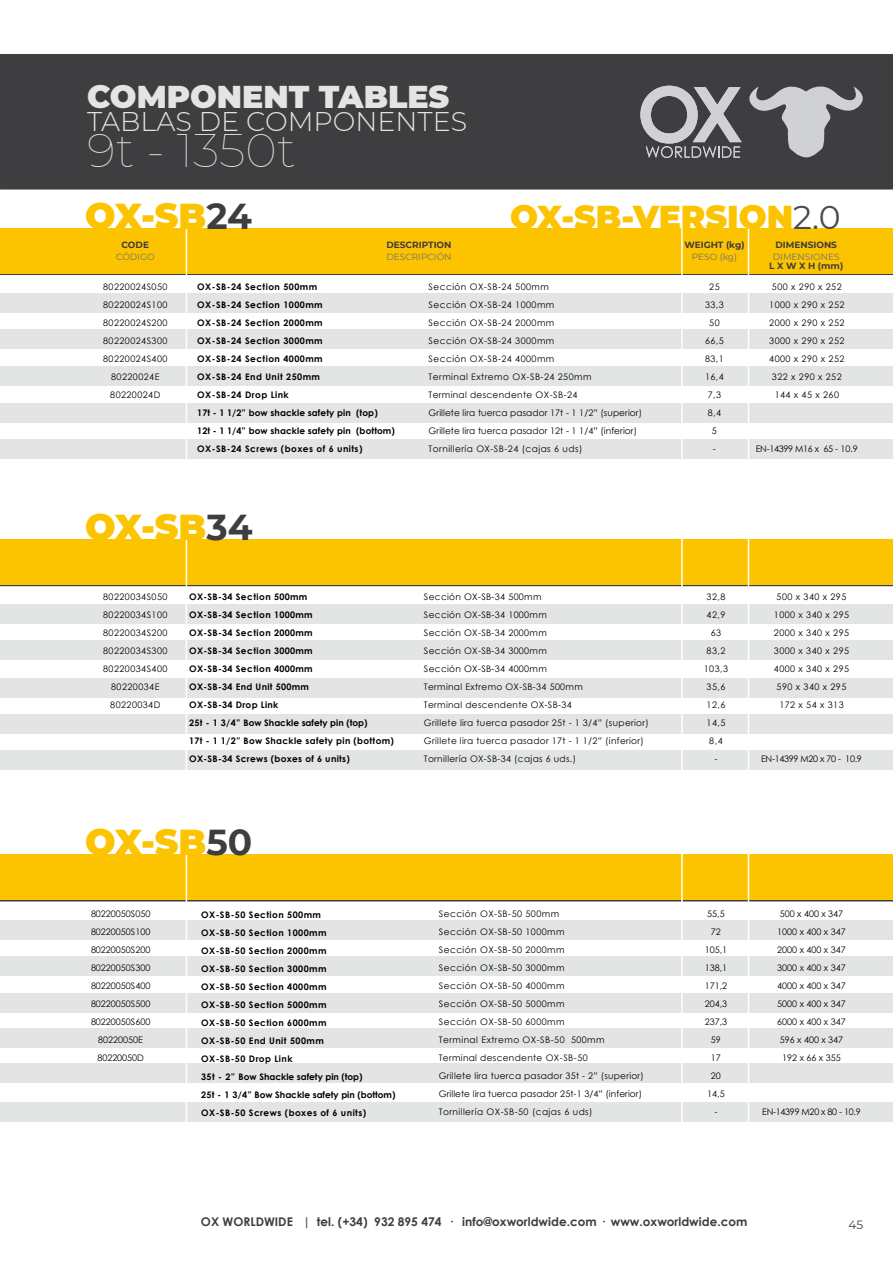
<style>
.page{position:relative;width:893px;height:1263px;background:#fff}
.page>*{position:absolute;margin:0;border:0;box-sizing:border-box;transform-origin:0 0}
.t1{font:100 48px "Montserrat";color:#e3e4e4}
.t2{font:900 36px "Montserrat";letter-spacing:-.01em;color:#fcc400}
.t3{font:900 33px "Montserrat";color:#fcc400}
.t4{font:900 31.5px "Montserrat";color:#e3e4e4}
.t5{font:300 27px "Montserrat";color:#e3e4e4}
.t6{font:700 12px "Century Gothic";color:#3e3d40}
.t7{font:12px "Montserrat";color:#3e3d40}
.t8{font:9px/18px "Century Gothic";letter-spacing:.035em;color:#000;text-align:center}
.t9{font:700 9px/18px "Century Gothic";letter-spacing:.05em;color:#000}
.t10{font:9px/18px "Century Gothic";color:#000;text-align:center}
.t11{font:9px "Century Gothic";letter-spacing:-.03em;color:#000}
.t12{font:700 9px "Montserrat";color:#3e3d40}
.t13{font:9px "Montserrat";color:#707172}
.s1{font-weight:700;color:#3e3d40}
.s2{font-weight:400;color:#4b4b4d}
</style>
<div class="page">
<div style="left:0;top:54px;width:893px;height:135px;background:#3e3d40"></div>
<hr style="left:1px;top:188px;width:892px;height:2px;background:#3e3d40">
<svg style="left:640px;top:85px;width:223px;height:73px"></svg>
<hr style="left:0;top:585px;width:893px;height:1px;background:#3e3d40">
<div style="left:0;top:540px;width:893px;height:45px;background:#fcc400"></div>
<hr style="left:0;top:900px;width:893px;height:1px;background:#3e3d40">
<div style="left:0;top:855px;width:893px;height:45px;background:#fcc400"></div>
<div style="left:0;top:993px;width:893px;height:19px;background:#e3e4e4"></div>
<div style="left:0;top:956px;width:893px;height:19px;background:#e3e4e4"></div>
<div style="left:0;top:920px;width:893px;height:19px;background:#e3e4e4"></div>
<div style="left:0;top:1028px;width:893px;height:19px;background:#e3e4e4"></div>
<div style="left:0;top:1064px;width:893px;height:19px;background:#e3e4e4"></div>
<div style="left:0;top:1102px;width:893px;height:19px;background:#e3e4e4"></div>
<div style="left:0;top:679px;width:893px;height:19px;background:#e3e4e4"></div>
<div style="left:0;top:641px;width:893px;height:19px;background:#e3e4e4"></div>
<div style="left:0;top:605px;width:893px;height:19px;background:#e3e4e4"></div>
<div style="left:0;top:715px;width:893px;height:19px;background:#e3e4e4"></div>
<div style="left:0;top:751px;width:893px;height:19px;background:#e3e4e4"></div>
<hr style="left:0;top:273px;width:893px;height:2px;background:#3e3d40">
<div style="left:0;top:228px;width:893px;height:45px;background:#fcc400"></div>
<div style="left:0;top:367px;width:893px;height:19px;background:#e3e4e4"></div>
<div style="left:0;top:330px;width:893px;height:19px;background:#e3e4e4"></div>
<div style="left:0;top:294px;width:893px;height:19px;background:#e3e4e4"></div>
<div style="left:0;top:403px;width:893px;height:19px;background:#e3e4e4"></div>
<div style="left:0;top:439px;width:893px;height:19px;background:#e3e4e4"></div>
<hr style="left:681px;top:224px;width:2px;height:975px;background:#fff">
<hr style="left:748px;top:227px;width:1px;height:975px;background:#fff">
<hr style="left:186px;top:222px;width:1px;height:975px;background:#fff">
<h3 class="t4" style="left:87px;top:73px;width:364px">COMPONENT TABLES</h3>
<h3 class="t5" style="left:87px;top:103px;width:382px">TABLAS DE COMPONENTES</h3>
<h1 class="t1" style="left:87px;top:118px;width:210px">9t - 1350t</h1>
<h2 class="t2" style="left:85px;top:189px;width:169px">OX-SB<span class="s1">24</span></h2>
<h3 class="t3" style="left:510px;top:192px;width:332px">OX-SB-VERSION<span class="s2">2.0</span></h3>
<p class="t12" style="left:122px;top:239px;width:29px">CODE</p>
<p class="t13" style="left:116px;top:251px;width:40px">CÓDIGO</p>
<p class="t12" style="left:386px;top:239px;width:67px">DESCRIPTION</p>
<p class="t13" style="left:386px;top:251px;width:67px">DESCRIPCIÓN</p>
<p class="t12" style="left:684px;top:239px;width:62px">WEIGHT (kg)</p>
<p class="t13" style="left:692px;top:251px;width:47px">PESO (kg)</p>
<p class="t12" style="left:775px;top:239px;width:63px">DIMENSIONS</p>
<p class="t13" style="left:773px;top:251px;width:68px">DIMENSIONES</p>
<p class="t12" style="left:769px;top:260px;width:76px">L X W X H (mm)</p>
<p class="t8" style="left:103px;top:277px;width:66px">80220024S050<br>80220024S100<br>80220024S200<br>80220024S300<br>80220024S400<br>80220024E<br>80220024D</p>
<p class="t9" style="left:197px;top:277px;width:199px">OX-SB-24 Section 500mm<br>OX-SB-24 Section 1000mm<br>OX-SB-24 Section 2000mm<br>OX-SB-24 Section 3000mm<br>OX-SB-24 Section 4000mm<br>OX-SB-24 End Unit 250mm<br>OX-SB-24 Drop Link<br>17t - 1 1/2” bow shackle safety pin (top)<br>12t - 1 1/4” bow shackle safety pin (bottom)<br>OX-SB-24 Screws (boxes of 6 units)</p>
<p class="t8" style="left:429px;top:277px;width:215px;text-align:left">Sección OX-SB-24 500mm<br>Sección OX-SB-24 1000mm<br>Sección OX-SB-24 2000mm<br>Sección OX-SB-24 3000mm<br>Sección OX-SB-24 4000mm<br>Terminal Extremo OX-SB-24 250mm<br>Terminal descendente OX-SB-24<br>Grillete lira tuerca pasador 17t - 1 1/2” (superior)<br>Grillete lira tuerca pasador 12t - 1 1/4” (inferior)<br>Tornillería OX-SB-24 (cajas 6 uds)</p>
<p class="t8" style="left:705px;top:277px;width:20px">25<br>33,3<br>50<br>66,5<br>83,1<br>16,4<br>7,3<br>8,4<br>5<br>-</p>
<h2 class="t2" style="left:85px;top:500px;width:169px">OX-SB<span class="s1">34</span></h2>
<p class="t8" style="left:103px;top:587px;width:66px">80220034S050<br>80220034S100<br>80220034S200<br>80220034S300<br>80220034S400<br>80220034E<br>80220034D</p>
<p class="t9" style="left:189px;top:587px;width:206px">OX-SB-34 Section 500mm<br>OX-SB-34 Section 1000mm<br>OX-SB-34 Section 2000mm<br>OX-SB-34 Section 3000mm<br>OX-SB-34 Section 4000mm<br>OX-SB-34 End Unit 500mm<br>OX-SB-34 Drop Link<br>25t - 1 3/4” Bow Shackle safety pin (top)<br>17t - 1 1/2” Bow Shackle safety pin (bottom)<br>OX-SB-34 Screws (boxes of 6 units)</p>
<p class="t8" style="left:424px;top:587px;width:226px;text-align:left">Sección OX-SB-34 500mm<br>Sección OX-SB-34 1000mm<br>Sección OX-SB-34 2000mm<br>Sección OX-SB-34 3000mm<br>Sección OX-SB-34 4000mm<br>Terminal Extremo OX-SB-34 500mm<br>Terminal descendente OX-SB-34<br>Grillete lira tuerca pasador 25t - 1 3/4” (superior)<br>Grillete lira tuerca pasador 17t - 1 1/2” (inferior)<br>Tornillería OX-SB-34 (cajas 6 uds.)</p>
<h2 class="t2" style="left:85px;top:815px;width:169px">OX-SB<span class="s1">50</span></h2>
<p class="t10" style="left:91px;top:904px;width:61px">80220050S050<br>80220050S100<br>80220050S200<br>80220050S300<br>80220050S400<br>80220050S500<br>80220050S600<br>80220050E<br>80220050D</p>
<p class="t9" style="left:201px;top:905px;width:196px">OX-SB-50 Section 500mm<br>OX-SB-50 Section 1000mm<br>OX-SB-50 Section 2000mm<br>OX-SB-50 Section 3000mm<br>OX-SB-50 Section 4000mm<br>OX-SB-50 Section 5000mm<br>OX-SB-50 Section 6000mm<br>OX-SB-50 End Unit 500mm<br>OX-SB-50 Drop Link<br>35t - 2” Bow Shackle safety pin (top)<br>25t - 1 3/4” Bow Shackle safety pin (bottom)<br>OX-SB-50 Screws (boxes of 6 units)</p>
<p class="t8" style="left:439px;top:905px;width:207px;text-align:left">Sección OX-SB-50 500mm<br>Sección OX-SB-50 1000mm<br>Sección OX-SB-50 2000mm<br>Sección OX-SB-50 3000mm<br>Sección OX-SB-50 4000mm<br>Sección OX-SB-50 5000mm<br>Sección OX-SB-50 6000mm<br>Terminal Extremo OX-SB-50 500mm<br>Terminal descendente OX-SB-50<br>Grillete lira tuerca pasador 35t - 2” (superior)<br>Grillete lira tuerca pasador 25t-1 3/4” (inferior)<br>Tornillería OX-SB-50 (cajas 6 uds)</p>
<p class="t8" style="left:704px;top:587px;width:26px">32,8<br>42,9<br>63<br>83,2<br>103,3<br>35,6<br>12,6<br>14,5<br>8,4<br>-</p>
<p class="t10" style="left:705px;top:904px;width:24px">55,5<br>72<br>105,1<br>138,1<br>171,2<br>204,3<br>237,3<br>59<br>17<br>20<br>14,5 -</p>
<p class="t8" style="left:769px;top:277px;width:77px">500 x 290 x 252<br>1000 x 290 x 252<br>2000 x 290 x 252<br>3000 x 290 x 252<br>4000 x 290 x 252<br>322 x 290 x 252<br>144 x 45 x 260</p>
<p class="t11" style="left:756px;top:442px;width:104px">EN-14399 M16 x 65 - 10.9</p>
<p class="t8" style="left:774px;top:587px;width:77px">500 x 340 x 295<br>1000 x 340 x 295<br>2000 x 340 x 295<br>3000 x 340 x 295<br>4000 x 340 x 295<br>590 x 340 x 295<br>172 x 54 x 313</p>
<p class="t11" style="left:761px;top:752px;width:102px">EN-14399 M20 x 70 - 10.9</p>
<p class="t10" style="left:777px;top:904px;width:70px">500 x 400 x 347<br>1000 x 400 x 347<br>2000 x 400 x 347<br>3000 x 400 x 347<br>4000 x 400 x 347<br>5000 x 400 x 347<br>6000 x 400 x 347<br>596 x 400 x 347<br>192 x 66 x 355</p>
<p class="t11" style="left:762px;top:1105px;width:100px">EN-14399 M20 x 80 - 10.9</p>
<h3 class="t6" style="left:201px;top:1212px;width:548px">OX WORLDWIDE | tel. (+34) 932 895 474 · info@oxworldwide.com · www.oxworldwide.com</h3>
<h3 class="t7" style="left:848px;top:1216px;width:16px">45</h3>
</div>
